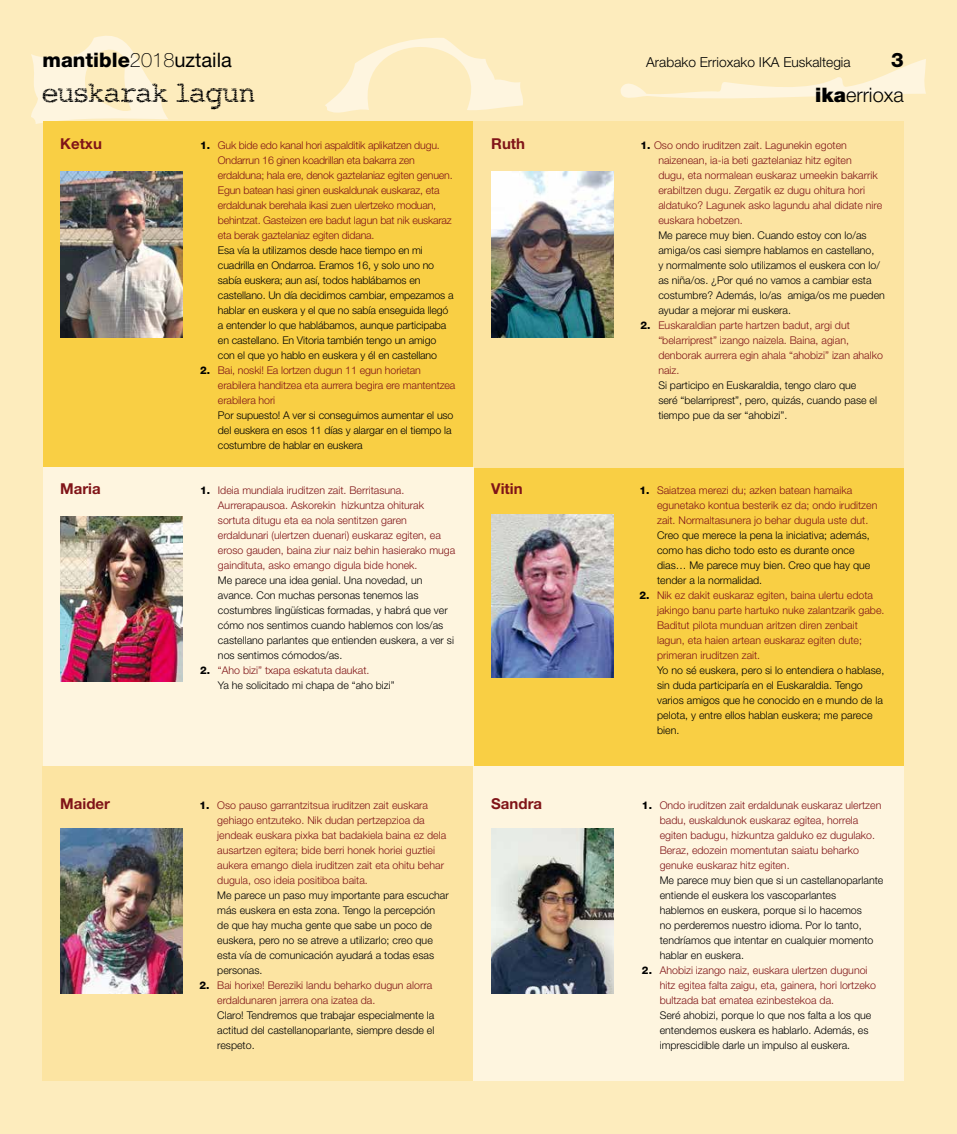
<style>
.page{position:relative;width:957px;height:1134px;background:#fdecbd}
.page>*{position:absolute;margin:0;border:0;box-sizing:border-box;transform-origin:0 0}
.t1{font:25px "Buttzilla";color:#000}
.t2{font:800 20px "Helvetica Neue LT Pro";color:#000}
.t3{font:300 20px "Helvetica Neue LT Pro";color:#000}
.t4{font:700 15px "Helvetica Neue LT Pro";color:#801418}
.t5{font:300 13.75px "Helvetica Neue LT Pro";color:#000}
.t6{font:300 10.62px/15px "Helvetica Neue LT Pro";color:#000}
.t7{font:300 10.62px/15px "Helvetica Neue LT Pro";color:#801418}
.t8{font:300 10.62px/15px "Helvetica Neue LT Pro";letter-spacing:-.02em;color:#801418}
.s1{font-weight:100}
.s2{font-weight:400}
.s3{font-weight:900}
.s4{font-weight:800;color:#000}
.s5{font-weight:800}
.s6{color:#801418}
</style>
<div class="page">
<svg style="left:31px;top:36px;width:137px;height:88px"></svg>
<svg style="left:325px;top:38px;width:198px;height:75px"></svg>
<svg style="left:620px;top:59px;width:306px;height:40px"></svg>
<div style="left:43px;top:766px;width:430px;height:315px;background:#fce4a2"></div>
<div style="left:473px;top:766px;width:431px;height:315px;background:#fef5df"></div>
<div style="left:473px;top:468px;width:431px;height:298px;background:#f9cf44"></div>
<div style="left:43px;top:121px;width:430px;height:347px;background:#f9cf44"></div>
<div style="left:473px;top:121px;width:431px;height:347px;background:#fce4a2"></div>
<div style="left:43px;top:468px;width:430px;height:298px;background:#fef5df"></div>
<img style="left:60px;top:172px;width:122px;height:165px">
<img style="left:60px;top:516px;width:122px;height:165px">
<img style="left:491px;top:829px;width:122px;height:165px">
<img style="left:491px;top:514px;width:122px;height:163px">
<img style="left:491px;top:172px;width:123px;height:165px">
<img style="left:60px;top:829px;width:122px;height:165px">
<h2 class="t2" style="left:43px;top:48px;width:191px">mantible<span class="s1">2018</span><span class="s2">uztaila</span></h2>
<p class="t5" style="left:646px;top:54px;width:206px">Arabako Errioxako IKA Euskaltegia</p>
<h2 class="t2" style="left:891px;top:48px;width:14px">3</h2>
<h1 class="t1" style="left:43px;top:82px;width:214px">euskarak lagun</h1>
<h2 class="t3" style="left:815px;top:82px;width:90px"><span class="s3">ika</span>errioxa</h2>
<p class="t8" style="left:218px;top:137px;width:236px;text-indent:-18px"><span class="s4">1.</span> Guk bide edo kanal hori aspalditik aplikatzen dugu.<br>Ondarrun 16 ginen koadrillan eta bakarra zen erdalduna; hala ere, denok gaztelaniaz egiten genuen.<br>Egun batean hasi ginen euskaldunak euskaraz, eta erdaldunak berehala ikasi zuen ulertzeko moduan, behintzat. Gasteizen ere badut lagun bat nik euskaraz eta berak gaztelaniaz egiten didana.</p>
<p class="t6" style="left:218px;top:242px;width:237px">Esa vía la utilizamos desde hace tiempo en mi cuadrilla en Ondarroa. Eramos 16, y solo uno no sabía euskera; aun así, todos hablábamos en castellano. Un día decidimos cambiar, empezamos a hablar en euskera y el que no sabía enseguida llegó a entender lo que hablábamos, aunque participaba en castellano. En Vitoria también tengo un amigo con el que yo hablo en euskera y él en castellano</p>
<p class="t7" style="left:218px;top:362px;width:239px;text-indent:-18px"><span class="s4">2.</span> Bai, noski! Ea lortzen dugun 11 egun horietan erabilera handitzea eta aurrera begira ere mantentzea erabilera hori</p>
<p class="t6" style="left:218px;top:407px;width:237px">Por supuesto! A ver si conseguimos aumentar el uso del euskera en esos 11 días y alargar en el tiempo la costumbre de hablar en euskera</p>
<p class="t7" style="left:218px;top:482px;width:239px;text-indent:-18px"><span class="s4">1.</span> Ideia mundiala iruditzen zait. Berritasuna.<br>Aurrerapausoa. Askorekin hizkuntza ohiturak sortuta ditugu eta ea nola sentitzen garen erdaldunari (ulertzen duenari) euskaraz egiten, ea eroso gauden, baina ziur naiz behin hasierako muga gaindituta, asko emango digula bide honek.</p>
<p class="t6" style="left:218px;top:572px;width:237px">Me parece una idea genial. Una novedad, un avance. Con muchas personas tenemos las costumbres lingüísticas formadas, y habrá que ver cómo nos sentimos cuando hablemos con los/as castellano parlantes que entienden euskera, a ver si nos sentimos cómodos/as.</p>
<p class="t6" style="left:218px;top:662px;width:178px;text-indent:-18px"><span class="s5">2.</span> <span class="s6">“Aho bizi” txapa eskatuta daukat.<br></span>Ya he solicitado mi chapa de “aho bizi”</p>
<h3 class="t4" style="left:60px;top:134px;width:43px">Ketxu</h3>
<h3 class="t4" style="left:491px;top:134px;width:35px">Ruth</h3>
<p class="t7" style="left:658px;top:137px;width:225px;text-indent:-18px"><span class="s4">1.</span> Oso ondo iruditzen zait. Lagunekin egoten naizenean, ia-ia beti gaztelaniaz hitz egiten<br>dugu, eta normalean euskaraz umeekin bakarrik erabiltzen dugu. Zergatik ez dugu ohitura hori aldatuko? Lagunek asko lagundu ahal didate nire euskara hobetzen.</p>
<p class="t6" style="left:658px;top:227px;width:228px">Me parece muy bien. Cuando estoy con lo/as amiga/os casi siempre hablamos en castellano,<br>y normalmente solo utilizamos el euskera con lo/ as niña/os. ¿Por qué no vamos a cambiar esta costumbre? Además, lo/as amiga/os me pueden ayudar a mejorar mi euskera.</p>
<p class="t7" style="left:658px;top:317px;width:226px;text-indent:-18px"><span class="s4">2.</span> Euskaraldian parte hartzen badut, argi dut “belarriprest” izango naizela. Baina, agian, denborak aurrera egin ahala “ahobizi” izan ahalko naiz.</p>
<p class="t6" style="left:658px;top:377px;width:220px">Si participo en Euskaraldia, tengo claro que seré “belarriprest”, pero, quizás, cuando pase el tiempo pue da ser “ahobizi”.</p>
<h3 class="t4" style="left:60px;top:479px;width:42px">Maria</h3>
<h3 class="t4" style="left:491px;top:479px;width:33px">Vitin</h3>
<p class="t7" style="left:657px;top:482px;width:222px;text-indent:-18px"><span class="s4">1.</span> Saiatzea merezi du; azken batean hamaika egunetako kontua besterik ez da; ondo iruditzen zait. Normaltasunera jo behar dugula uste dut.</p>
<p class="t6" style="left:657px;top:527px;width:215px">Creo que merece la pena la iniciativa; además, como has dicho todo esto es durante once dias… Me parece muy bien. Creo que hay que tender a la normalidad.</p>
<p class="t7" style="left:657px;top:587px;width:229px;text-indent:-18px"><span class="s4">2.</span> Nik ez dakit euskaraz egiten, baina ulertu edota jakingo banu parte hartuko nuke zalantzarik gabe.<br>Baditut pilota munduan aritzen diren zenbait lagun, eta haien artean euskaraz egiten dute; primeran iruditzen zait.</p>
<p class="t6" style="left:657px;top:662px;width:229px">Yo no sé euskera, pero si lo entendiera o hablase, sin duda participaría en el Euskaraldia. Tengo varios amigos que he conocido en e mundo de la pelota, y entre ellos hablan euskera; me parece bien.</p>
<h3 class="t4" style="left:60px;top:794px;width:51px">Maider</h3>
<p class="t7" style="left:217px;top:797px;width:230px;text-indent:-18px"><span class="s4">1.</span> Oso pauso garrantzitsua iruditzen zait euskara gehiago entzuteko. Nik dudan pertzepzioa da jendeak euskara pixka bat badakiela baina ez dela ausartzen egitera; bide berri honek horiei guztiei aukera emango diela iruditzen zait eta ohitu behar dugula, oso ideia positiboa baita.</p>
<p class="t6" style="left:217px;top:887px;width:233px">Me parece un paso muy importante para escuchar más euskera en esta zona. Tengo la percepción de que hay mucha gente que sabe un poco de euskera, pero no se atreve a utilizarlo; creo que esta vía de comunicación ayudará a todas esas personas.</p>
<p class="t7" style="left:217px;top:977px;width:216px;text-indent:-18px"><span class="s4">2.</span> Bai horixe! Bereziki landu beharko dugun alorra erdaldunaren jarrera ona izatea da.</p>
<p class="t6" style="left:217px;top:1007px;width:219px;text-align:justify">Claro! Tendremos que trabajar especialmente la actitud del castellanoparlante, siempre desde el respeto.</p>
<h3 class="t4" style="left:491px;top:794px;width:52px">Sandra</h3>
<p class="t7" style="left:660px;top:797px;width:223px;text-indent:-18px"><span class="s4">1.</span> Ondo iruditzen zait erdaldunak euskaraz ulertzen badu, euskaldunok euskaraz egitea, horrela egiten badugu, hizkuntza galduko ez dugulako.<br>Beraz, edozein momentutan saiatu beharko genuke euskaraz hitz egiten.</p>
<p class="t6" style="left:660px;top:872px;width:225px">Me parece muy bien que si un castellanoparlante entiende el euskera los vascoparlantes hablemos en euskera, porque si lo hacemos<br>no perderemos nuestro idioma. Por lo tanto, tendríamos que intentar en cualquier momento hablar en euskera.</p>
<p class="t7" style="left:660px;top:962px;width:218px;text-indent:-18px"><span class="s4">2.</span> Ahobizi izango naiz, euskara ulertzen dugunoi hitz egitea falta zaigu, eta, gainera, hori lortzeko bultzada bat ematea ezinbestekoa da.</p>
<p class="t6" style="left:660px;top:1007px;width:213px">Seré ahobizi, porque lo que nos falta a los que entendemos euskera es hablarlo. Además, es imprescidible darle un impulso al euskera.</p>
</div>
